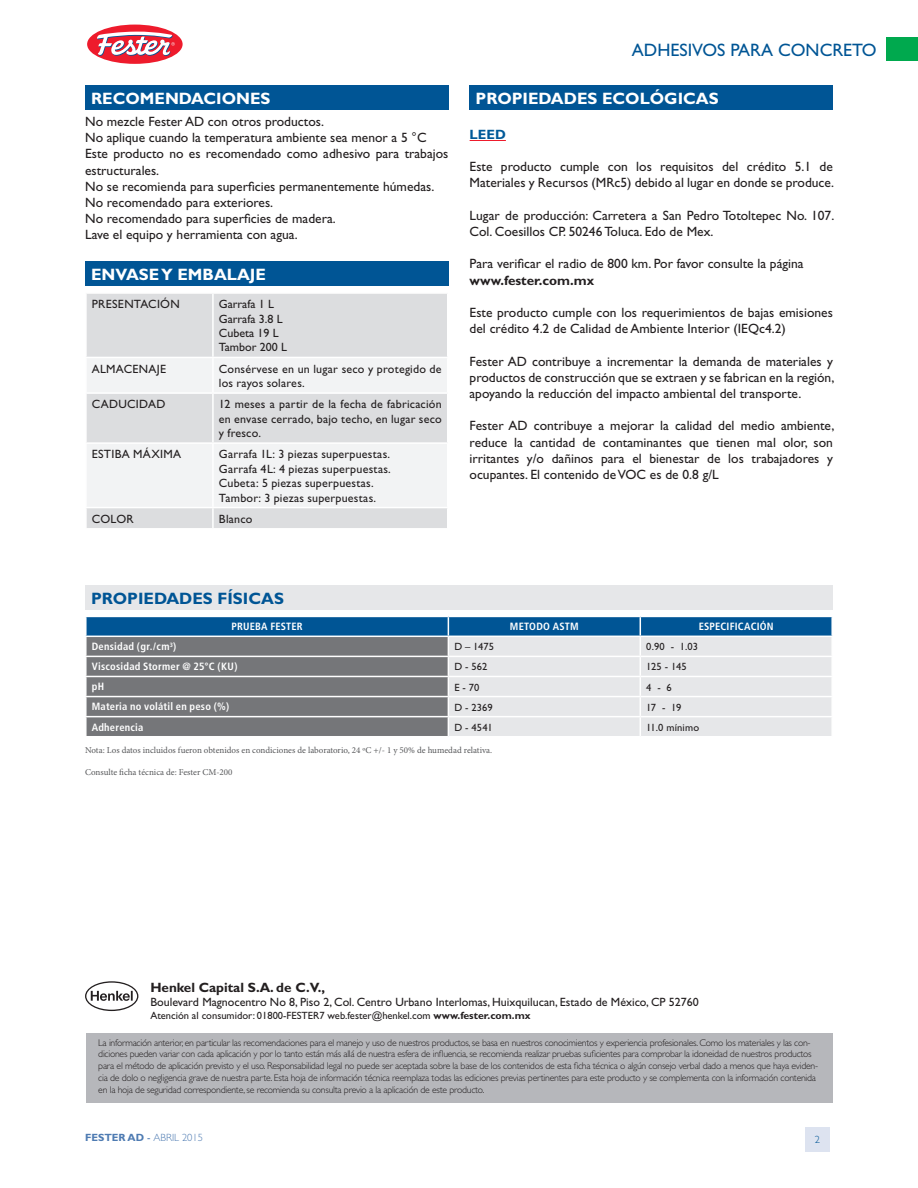
<style>
.page{position:relative;width:918px;height:1188px;background:#fff}
.page>*{position:absolute;margin:0;border:0;box-sizing:border-box;transform-origin:0 0}
.t1{font:18px "Gill Sans";color:#005595}
.Por{font:700 16.5px "Gill Sans";color:#fff}
.Por-2{font:700 16.5px "Gill Sans";color:#005595}
.t2{font:13.5px/16.2px "Gill Sans";color:#231f20}
.t3{font:700 13.5px "Gill Sans";color:#231f20}
.Titulos{font:700 13.5px "Gill Sans";color:#005a99}
.t4{font:12px/14.4px "Gill Sans";letter-spacing:.015em;color:#231f20}
.t5{font:10.5px "Gill Sans";color:#231f20}
.t6{font:700 condensed 10.5px "Frutiger";letter-spacing:.02em;color:#fff}
.t7{font:300 10.5px "Gill Sans";color:#4e7bb2}
.t8{font:10.5px "Gill Sans";letter-spacing:.02em;color:#231f20}
.Producto{font:300 10.5px "Gill Sans";color:#005595}
.t9{font:300 9.75px/11.7px "Gill Sans";letter-spacing:-.025em;color:#231f20}
.Asteriscos{font:9px "Minion Pro";color:#57585a}
.s1{font-weight:700}
.s2{font-weight:400}
</style>
<div class="page">
<svg style="left:85px;top:23px;width:100px;height:43px"></svg>
<div style="left:87px;top:25px;width:96px;height:39px;background:#ee1b2c;border-radius:50%"></div>
<svg style="left:97px;top:32px;width:78px;height:24px"></svg>
<div style="left:805px;top:1127px;width:24px;height:24px;background:#dde3f0"></div>
<div style="left:86px;top:1033px;width:746px;height:69px;background:#b6b7bb"></div>
<svg style="left:85px;top:981px;width:53px;height:30px"></svg>
<div style="left:86px;top:983px;width:51px;height:27px;background:#fff;border-radius:50%"></div>
<svg style="left:91px;top:991px;width:42px;height:10px"></svg>
<div style="left:886px;top:38px;width:32px;height:23px;background:#00a94e"></div>
<div style="left:85px;top:85px;width:363px;height:25px;background:#005595"></div>
<div style="left:85px;top:262px;width:363px;height:24px;background:#005595"></div>
<div style="left:87px;top:294px;width:360px;height:234px;background:#dcdddf"></div>
<svg style="left:87px;top:358px;width:360px;height:149px;fill:#f2f3f4"></svg>
<hr style="left:212px;top:294px;width:2px;height:63px;background:#fff">
<hr style="left:85px;top:357px;width:128px;height:1px;background:#fff">
<hr style="left:213px;top:357px;width:235px;height:1px;background:#fff">
<hr style="left:212px;top:358px;width:2px;height:34px;background:#fff">
<hr style="left:85px;top:392px;width:128px;height:2px;background:#fff">
<hr style="left:213px;top:392px;width:235px;height:2px;background:#fff">
<hr style="left:212px;top:394px;width:2px;height:48px;background:#fff">
<hr style="left:85px;top:442px;width:128px;height:2px;background:#fff">
<hr style="left:213px;top:442px;width:235px;height:2px;background:#fff">
<hr style="left:212px;top:444px;width:2px;height:63px;background:#fff">
<hr style="left:85px;top:507px;width:128px;height:1px;background:#fff">
<hr style="left:213px;top:507px;width:235px;height:1px;background:#fff">
<hr style="left:212px;top:508px;width:2px;height:20px;background:#fff">
<hr style="left:470px;top:140px;width:36px;height:1px;background:#ee1b2c">
<div style="left:470px;top:85px;width:363px;height:25px;background:#005595"></div>
<div style="left:85px;top:585px;width:748px;height:25px;background:#e6e7e9"></div>
<svg style="left:85px;top:616px;width:748px;height:120px;background:#9daab5"></svg>
<p class="Por" style="left:91px;top:88px;width:181px">RECOMENDACIONES</p>
<p class="t2" style="left:85px;top:113px;width:240px">No mezcle Fester AD con otros productos.</p>
<p class="t2" style="left:85px;top:129px;width:343px">No aplique cuando la temperatura ambiente sea menor a 5 °C</p>
<p class="t2" style="left:85px;top:146px;width:365px">Este producto no es recomendado como adhesivo para trabajos estructurales.</p>
<p class="t2" style="left:85px;top:178px;width:351px">No se recomienda para superficies permanentemente húmedas.</p>
<p class="t2" style="left:85px;top:194px;width:190px">No recomendado para exteriores.</p>
<p class="t2" style="left:85px;top:210px;width:252px">No recomendado para superficies de madera.</p>
<p class="t2" style="left:85px;top:227px;width:214px">Lave el equipo y herramienta con agua.</p>
<p class="Por" style="left:91px;top:265px;width:176px">ENVASE Y EMBALAJE</p>
<p class="t4" style="left:92px;top:297px;width:89px">PRESENTACIÓN</p>
<p class="t4" style="left:219px;top:297px;width:57px">Garrafa 1 L</p>
<p class="t4" style="left:219px;top:311px;width:65px">Garrafa 3.8 L</p>
<p class="t4" style="left:219px;top:326px;width:61px">Cubeta 19 L</p>
<p class="t4" style="left:219px;top:340px;width:70px">Tambor 200 L</p>
<p class="t4" style="left:92px;top:361px;width:76px">ALMACENAJE</p>
<p class="t4" style="left:219px;top:361px;width:224px">Consérvese en un lugar seco y protegido de los rayos solares.</p>
<p class="t4" style="left:92px;top:397px;width:75px">CADUCIDAD</p>
<p class="t4" style="left:219px;top:397px;width:224px;text-align:justify">12 meses a partir de la fecha de fabricación en envase cerrado, bajo techo, en lugar seco y fresco.</p>
<p class="t4" style="left:92px;top:447px;width:91px">ESTIBA MÁXIMA</p>
<p class="t4" style="left:219px;top:447px;width:173px">Garrafa 1L: 3 piezas superpuestas.</p>
<p class="t4" style="left:219px;top:461px;width:173px">Garrafa 4L: 4 piezas superpuestas.</p>
<p class="t4" style="left:219px;top:476px;width:156px">Cubeta: 5 piezas superpuestas.</p>
<p class="t4" style="left:219px;top:490px;width:159px">Tambor: 3 piezas superpuestas.</p>
<p class="t4" style="left:92px;top:512px;width:43px">COLOR</p>
<p class="t4" style="left:219px;top:512px;width:35px">Blanco</p>
<h1 class="t1" style="left:632px;top:39px;width:246px">ADHESIVOS PARA CONCRETO</h1>
<p class="Por" style="left:476px;top:88px;width:245px">PROPIEDADES ECOLÓGICAS</p>
<p class="Titulos" style="left:470px;top:126px;width:38px">LEED</p>
<p class="t2" style="left:470px;top:158px;width:366px">Este producto cumple con los requisitos del crédito 5.1 de<br>Materiales y Recursos (MRc5) debido al lugar en donde se produce.</p>
<p class="t2" style="left:470px;top:207px;width:366px">Lugar de producción: Carretera a San Pedro Totoltepec No. 107.<br>Col. Coesillos CP. 50246 Toluca. Edo de Mex.</p>
<p class="t2" style="left:470px;top:256px;width:336px">Para verificar el radio de 800 km. Por favor consulte la página</p>
<p class="t3" style="left:470px;top:272px;width:126px">www.fester.com.mx</p>
<p class="t2" style="left:470px;top:304px;width:365px">Este producto cumple con los requerimientos de bajas emisiones del crédito 4.2 de Calidad de Ambiente Interior (IEQc4.2)</p>
<p class="t2" style="left:470px;top:353px;width:366px;text-align:justify">Fester AD contribuye a incrementar la demanda de materiales y productos de construcción que se extraen y se fabrican en la región, apoyando la reducción del impacto ambiental del transporte.</p>
<p class="t2" style="left:470px;top:418px;width:366px;text-align:justify">Fester AD contribuye a mejorar la calidad del medio ambiente, reduce la cantidad de contaminantes que tienen mal olor, son irritantes y/o dañinos para el bienestar de los trabajadores y ocupantes. El contenido deVOC es de 0.8 g/L</p>
<p class="Por-2" style="left:91px;top:588px;width:194px">PROPIEDADES FÍSICAS</p>
<p class="t6" style="left:231px;top:620px;width:73px">PRUEBA FESTER</p>
<p class="t6" style="left:510px;top:620px;width:70px">METODO ASTM</p>
<p class="t6" style="left:699px;top:620px;width:77px">ESPECIFICACIÓN</p>
<p class="t6" style="left:92px;top:640px;width:86px">Densidad (gr./cm<sup>3</sup>)</p>
<p class="t5" style="left:454px;top:641px;width:41px">D – 1475</p>
<p class="t5" style="left:646px;top:641px;width:53px">0.90 - 1.03</p>
<p class="t6" style="left:92px;top:660px;width:147px">Viscosidad Stormer @ 25°C (KU)</p>
<p class="t5" style="left:454px;top:661px;width:34px">D - 562</p>
<p class="t5" style="left:646px;top:661px;width:42px">125 - 145</p>
<p class="t6" style="left:92px;top:680px;width:14px">pH</p>
<p class="t5" style="left:454px;top:681px;width:27px">E-70</p>
<p class="t5" style="left:646px;top:681px;width:27px">4 - 6</p>
<p class="t6" style="left:92px;top:701px;width:139px">Materia no volátil en peso (%)</p>
<p class="t5" style="left:454px;top:701px;width:40px">D - 2369</p>
<p class="t5" style="left:646px;top:701px;width:37px">17 - 19</p>
<p class="t6" style="left:92px;top:721px;width:53px">Adherencia</p>
<p class="t5" style="left:454px;top:721px;width:40px">D - 4541</p>
<p class="t8" style="left:646px;top:721px;width:55px">11.0 mínimo</p>
<p class="Asteriscos" style="left:85px;top:744px;width:409px">Nota: Los datos incluidos fueron obtenidos en condiciones de laboratorio, 24 ºC +/- 1 y 50% de humedad relativa.</p>
<p class="Asteriscos" style="left:85px;top:766px;width:149px">Consulte ficha técnica de: Fester CM-200</p>
<p class="t3" style="left:150px;top:979px;width:176px">Henkel Capital S.A. de C.V.,</p>
<p class="t4" style="left:150px;top:995px;width:550px">Boulevard Magnocentro No 8, Piso 2, Col. Centro Urbano Interlomas, Huixquilucan, Estado de México, CP 52760</p>
<p class="t5" style="left:150px;top:1009px;width:382px">Atención al consumidor: 01800-FESTER7 web.fester@henkel.com <span class="s1">www.fester.com.mx</span></p>
<p class="t9" style="left:98px;top:1037px;width:721px">La información anterior, en particular las recomendaciones para el manejo y uso de nuestros productos, se basa en nuestros conocimientos y experiencia profesionales. Como los materiales y las con&shy;diciones pueden variar con cada aplicación y por lo tanto están más allá de nuestra esfera de influencia, se recomienda realizar pruebas suficientes para comprobar la idoneidad de nuestros productos para el método de aplicación previsto y el uso. Responsabilidad legal no puede ser aceptada sobre la base de los contenidos de esta ficha técnica o algún consejo verbal dado a menos que haya eviden&shy;cia de dolo o negligencia grave de nuestra parte. Esta hoja de información técnica reemplaza todas las ediciones previas pertinentes para este producto y se complementa con la información contenida en la hoja de seguridad correspondiente, se recomienda su consulta previo a la aplicación de este producto.</p>
<p class="t7" style="left:85px;top:1132px;width:120px"><span class="s1">FESTER AD</span> <span class="s2">-</span> ABRIL 2015</p>
<p class="Producto" style="left:815px;top:1134px;width:7px">2</p>
</div>
